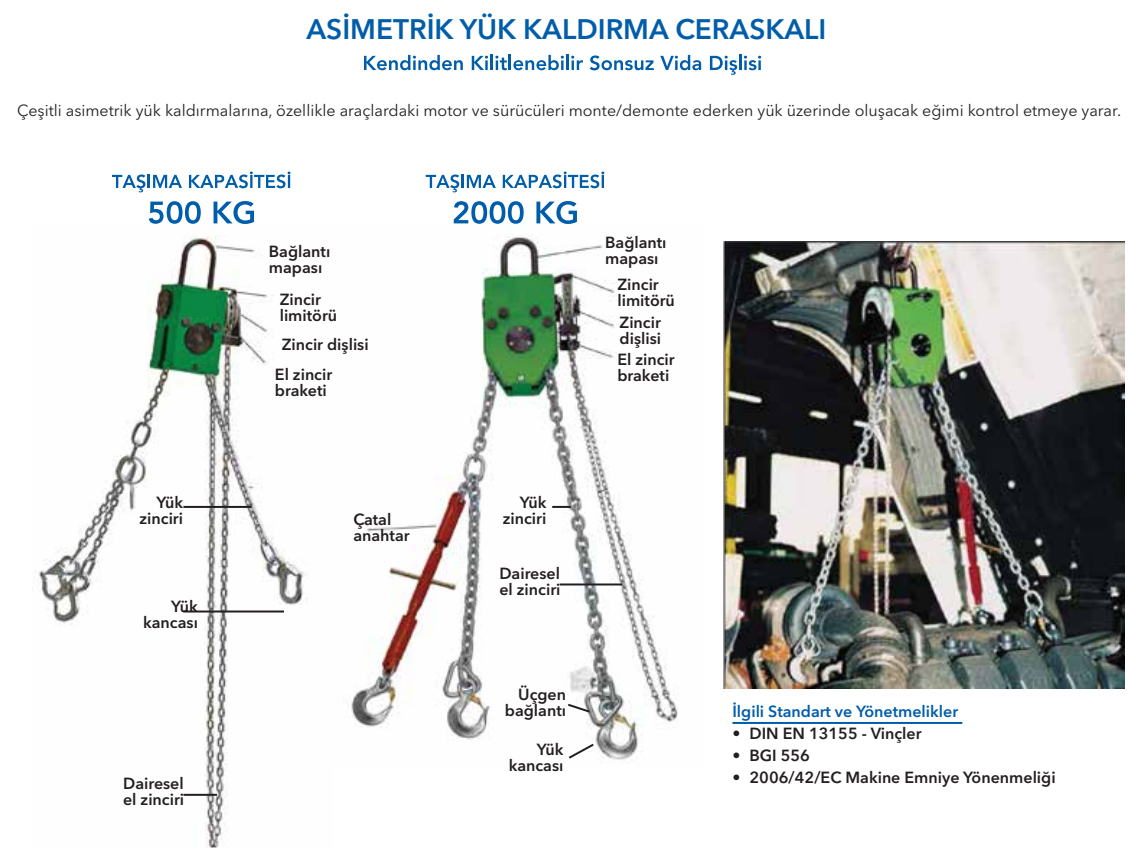
<style>
.page{position:relative;width:1128px;height:848px;background:#fff}
.page>*{position:absolute;margin:0;border:0;box-sizing:border-box;transform-origin:0 0}
.t1{font:600 28px "Avenir Next LT Pro";color:#005daa}
.t2{font:600 16px/16px "Avenir Next LT Pro";color:#231f20}
.t3{font:16px "Avenir Next LT Pro";color:#231f20}
.t4{font:600 16px "Avenir Next LT Pro";color:#005daa}
</style>
<div class="page">
<img style="left:348px;top:236px;width:330px;height:525px">
<svg style="left:453px;top:201px;width:70px;height:23px"></svg>
<svg style="left:536px;top:201px;width:41px;height:23px"></svg>
<svg style="left:425px;top:174px;width:70px;height:18px"></svg>
<svg style="left:502px;top:171px;width:102px;height:17px"></svg>
<svg style="left:148px;top:201px;width:53px;height:23px"></svg>
<svg style="left:213px;top:201px;width:41px;height:23px"></svg>
<svg style="left:112px;top:174px;width:70px;height:18px"></svg>
<svg style="left:189px;top:171px;width:101px;height:17px"></svg>
<img style="left:35px;top:236px;width:273px;height:611px">
<hr style="left:183px;top:793px;width:34px;height:2px;background:#231f20">
<hr style="left:183px;top:505px;width:68px;height:2px;background:#231f20">
<hr style="left:183px;top:610px;width:101px;height:2px;background:#231f20">
<svg style="left:552px;top:505px;width:18px;height:2px"></svg>
<hr style="left:559px;top:583px;width:63px;height:2px;background:#231f20">
<svg style="left:554px;top:702px;width:37px;height:33px"></svg>
<svg style="left:566px;top:741px;width:30px;height:19px"></svg>
<img style="left:723px;top:241px;width:401px;height:447px">
<svg style="left:364px;top:55px;width:98px;height:15px"></svg>
<svg style="left:471px;top:56px;width:17px;height:14px"></svg>
<hr style="left:490px;top:55px;width:3px;height:15px;background:#005daa">
<svg style="left:495px;top:56px;width:11px;height:14px"></svg>
<hr style="left:508px;top:55px;width:3px;height:15px;background:#005daa">
<svg style="left:513px;top:55px;width:69px;height:15px"></svg>
<svg style="left:589px;top:55px;width:64px;height:15px"></svg>
<svg style="left:660px;top:55px;width:41px;height:15px"></svg>
<svg style="left:709px;top:55px;width:52px;height:20px"></svg>
<hr style="left:732px;top:721px;width:230px;height:2px;background:#005daa">
<h1 class="t1" style="left:306px;top:12px;width:521px">ASİMETRİK YÜK KALDIRMA CERASKALI</h1>
<p class="t3" style="left:17px;top:101px;width:1105px">Çeşitli asimetrik yük kaldırmalarına, özellikle araçlardaki motor ve sürücüleri monte/demonte ederken yük üzerinde oluşacak eğimi kontrol etmeye yarar.</p>
<p class="t2" style="left:139px;top:494px;width:45px;text-align:right">Yük zinciri</p>
<p class="t2" style="left:143px;top:598px;width:56px;text-align:right">Yük kancası</p>
<p class="t2" style="left:123px;top:775px;width:62px">Dairesel el zinciri</p>
<p class="t2" style="left:269px;top:243px;width:63px">Bağlantı mapası</p>
<p class="t2" style="left:280px;top:291px;width:59px">Zincir limitörü</p>
<p class="t2" style="left:275px;top:328px;width:95px;line-height:30px;text-indent:7px">Zincir dişlisi<br>El zincir</p>
<p class="t2" style="left:275px;top:382px;width:53px">braketi</p>
<p class="t2" style="left:353px;top:511px;width:58px">Çatal anahtar</p>
<p class="t2" style="left:605px;top:234px;width:63px">Bağlantı mapası</p>
<p class="t2" style="left:617px;top:276px;width:59px">Zincir limitörü</p>
<p class="t2" style="left:619px;top:314px;width:43px">Zincir dişlisi</p>
<p class="t2" style="left:617px;top:351px;width:59px">El zincir braketi</p>
<p class="t2" style="left:502px;top:494px;width:45px;text-align:right">Yük zinciri</p>
<p class="t2" style="left:499px;top:565px;width:62px">Dairesel el zinciri</p>
<p class="t2" style="left:505px;top:686px;width:63px;text-align:right">Üçgen bağlantı</p>
<p class="t2" style="left:508px;top:741px;width:56px;text-align:right">Yük kancası</p>
<p class="t4" style="left:732px;top:701px;width:227px">İlgili Standart ve Yönetmelikler</p>
<p class="t2" style="left:732px;top:724px;width:190px">• DIN EN 13155 - Vinçler</p>
<p class="t2" style="left:732px;top:746px;width:79px">• BGI 556</p>
<p class="t2" style="left:732px;top:768px;width:324px">• 2006/42/EC Makine Emniye Yönenmeliği</p>
</div>
